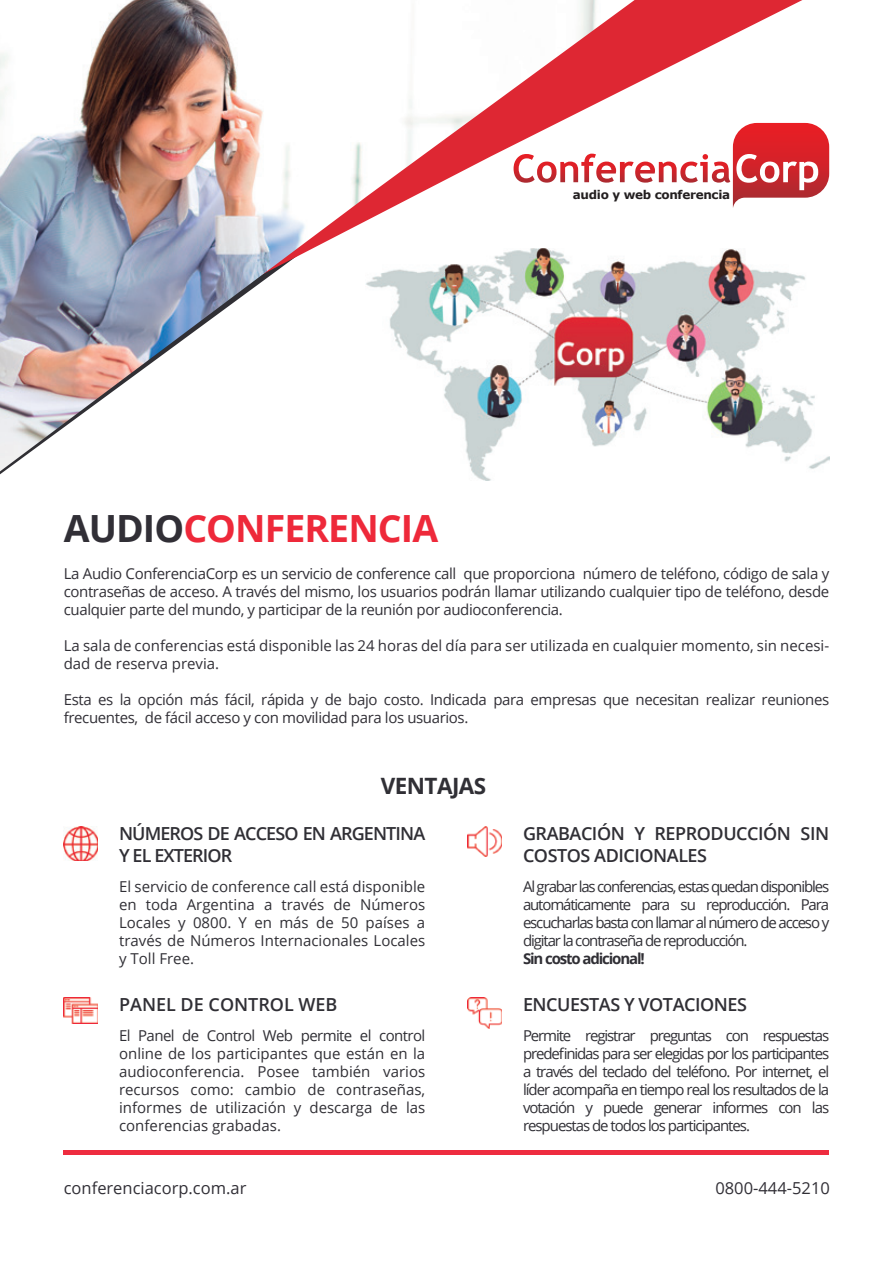
<style>
.page{position:relative;width:893px;height:1263px;background:#fff}
.page>*{position:absolute;margin:0;border:0;box-sizing:border-box;transform-origin:0 0}
.t1{font:700 37.5px "Open Sans";letter-spacing:-.025em;color:#ee293a}
.t2{font:700 22.5px "Open Sans";letter-spacing:-.025em;color:#302f35}
.t3{font:600 18px/21.6px "Open Sans";letter-spacing:-.025em;color:#302f35}
.t4{font:600 18px/21.6px "Open Sans";letter-spacing:-.05em;color:#302f35}
.t5{font:600 18px "Open Sans";color:#302f35}
.t6{font:16.5px "Open Sans";color:#312f36}
.t7{font:15px/18px "Open Sans";letter-spacing:-.035em;color:#302f35;text-align:justify}
.t8{font:15px/18px "Open Sans";letter-spacing:-.025em;color:#312f36;text-align:justify}
.t9{font:15px/18px "Open Sans";color:#312f36}
.t10{font:700 15px "Open Sans";letter-spacing:-.075em;color:#302f35}
.t11{font:700 12px "Verdana";letter-spacing:-.025em;color:#231f20}
.s1{color:#312f36}
</style>
<div class="page">
<hr style="left:64px;top:1150px;width:765px;height:4px;background:#ee2c3f">
<img style="left:474px;top:275px;width:355px;height:205px">
<img style="left:64px;top:826px;width:34px;height:35px">
<img style="left:64px;top:998px;width:34px;height:25px">
<img style="left:468px;top:827px;width:34px;height:30px">
<img style="left:468px;top:998px;width:34px;height:30px">
<svg style="left:635px;top:0;width:167px;height:392px"></svg>
<img style="left:0;top:0;width:635px;height:471px">
<svg style="left:514px;top:123px;width:315px;height:85px"></svg>
<p class="t11" style="left:573px;top:187px;width:159px">audio y web conferencia</p>
<h1 class="t1" style="left:64px;top:501px;width:376px"><span class="s1">AUDIO</span>CONFERENCIA</h1>
<p class="t8" style="left:64px;top:564px;width:767px">La Audio ConferenciaCorp es un servicio de conference call que proporciona número de teléfono, código de sala y contraseñas de acceso. A través del mismo, los usuarios podrán llamar utilizando cualquier tipo de teléfono, desde cualquier parte del mundo, y participar de la reunión por audioconferencia.</p>
<p class="t9" style="left:64px;top:636px;width:767px">La sala de conferencias está disponible las 24 horas del día para ser utilizada en cualquier momento, sin necesi&shy;dad de reserva previa.</p>
<p class="t8" style="left:64px;top:690px;width:767px">Esta es la opción más fácil, rápida y de bajo costo. Indicada para empresas que necesitan realizar reuniones frecuentes, de fácil acceso y con movilidad para los usuarios.</p>
<h2 class="t2" style="left:381px;top:769px;width:107px">VENTAJAS</h2>
<p class="t4" style="left:119px;top:822px;width:308px">NÚMEROS DE ACCESO EN ARGENTINA<br>Y EL EXTERIOR</p>
<p class="t7" style="left:119px;top:877px;width:308px">El servicio de conference call está disponible en toda Argentina a través de Números Locales y 0800. Y en más de 50 países a través de Números Internacionales Locales y Toll Free.</p>
<p class="t5" style="left:119px;top:992px;width:220px">PANEL DE CONTROL WEB</p>
<p class="t7" style="left:119px;top:1026px;width:308px">El Panel de Control Web permite el control online de los participantes que están en la audioconferencia. Posee también varios recursos como: cambio de contraseñas, informes de utilización y descarga de las conferencias grabadas.</p>
<p class="t3" style="left:523px;top:822px;width:308px">GRABACIÓN Y REPRODUCCIÓN SIN<br>COSTOS ADICIONALES</p>
<p class="t7" style="left:523px;top:877px;width:308px">Al grabar las conferencias, estas quedan disponibles automáticamente para su reproducción. Para escucharlas basta con llamar al número de acceso y digitar la contraseña de reproducción.</p>
<p class="t10" style="left:523px;top:948px;width:123px">Sin costo adicional!</p>
<p class="t3" style="left:523px;top:993px;width:225px">ENCUESTAS Y VOTACIONES</p>
<p class="t7" style="left:523px;top:1026px;width:308px">Permite registrar preguntas con respuestas predefinidas para ser elegidas por los participantes a través del teclado del teléfono. Por internet, el líder acompaña en tiempo real los resultados de la votación y puede generar informes con las respuestas de todos los participantes.</p>
<p class="t6" style="left:64px;top:1177px;width:184px">conferenciacorp.com.ar</p>
<p class="t6" style="left:715px;top:1177px;width:116px">0800-444-5210</p>
</div>
